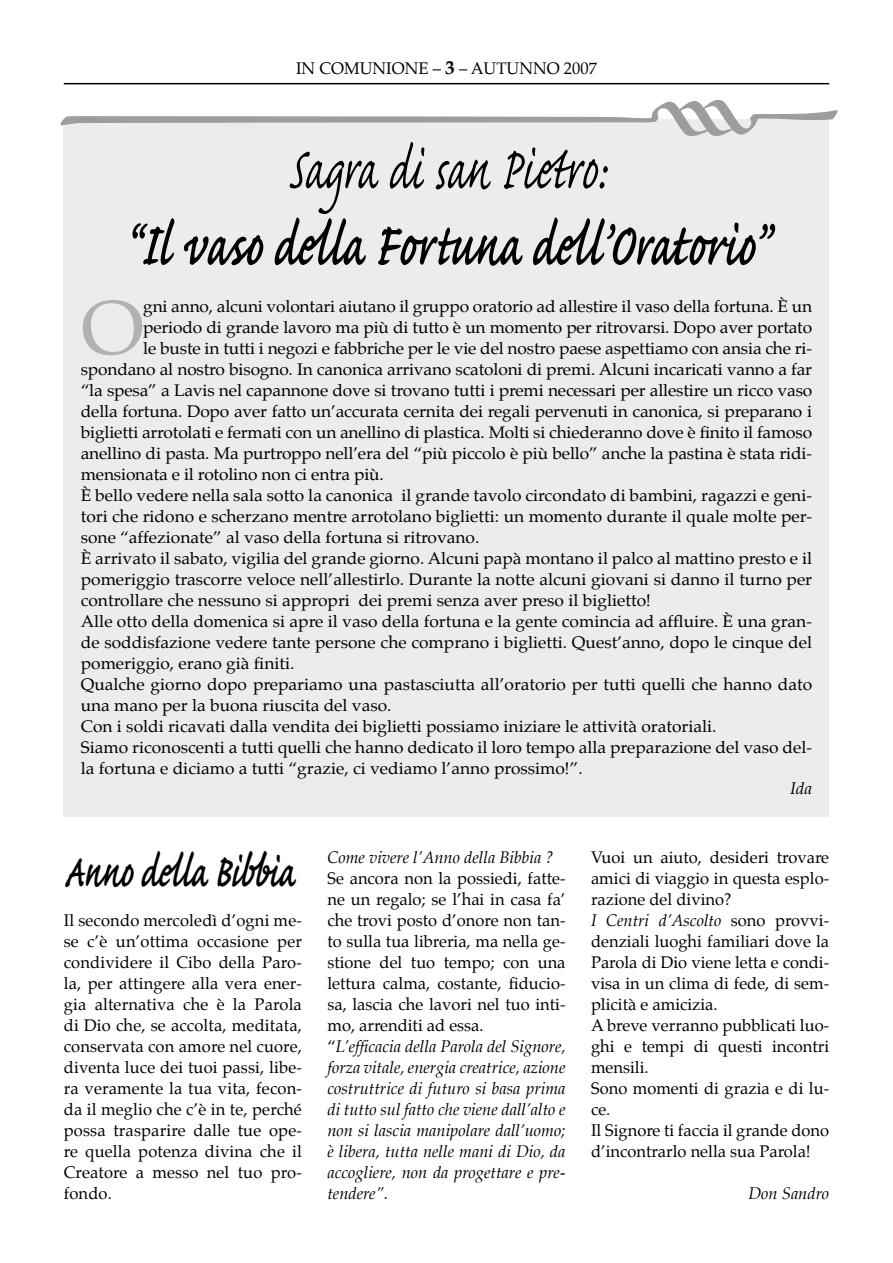
<style>
.page{position:relative;width:893px;height:1263px;background:#fff}
.page>*{position:absolute;margin:0;border:0;box-sizing:border-box;transform-origin:0 0}
.t1{font:600 78px "Caflisch Script Pro";color:#000;scale:.7 1}
.t2{font:76.65px "Palatino";color:#b1b2b4;scale:1.05 1}
.t3{font:76.5px "Caflisch Script Pro";letter-spacing:.005em;color:#000;scale:.7 1}
.t4{font:600 58.5px "Caflisch Script Pro";letter-spacing:-.01em;color:#000;scale:.7 1}
.t5{font:16.5px "Palatino";color:#000;scale:1.05 1}
.t6{font:16.5px/21px "Palatino";color:#000;text-align:justify}
.t7{font:italic 16.5px/21px "Palatino";color:#000}
.t8{font:italic 16.5px "Palatino";color:#000;scale:1.05 1}
.s1{font-style:normal}
.s2{font-style:italic}
</style>
<div class="page">
<hr style="left:64px;top:83px;width:765px;height:1px;background:#000">
<div style="left:64px;top:119px;width:765px;height:697px;background:#ececed"></div>
<svg style="left:60px;top:100px;width:778px;height:36px"></svg>
<p class="t6" style="left:296px;top:58px;width:302px">IN COMUNIONE – – AUTUNNO 2007</p>
<h3 class="t3" style="left:288px;top:130px;width:454px">Sagra di san Pietro:</h3>
<h1 class="t1" style="left:125px;top:205px;width:919px">“Il vaso della Fortuna dell’Oratorio”</h1>
<h2 class="t2" style="left:81px;top:264px;width:62px">O</h2>
<p class="t5" style="left:143px;top:293px;width:638px">gni anno, alcuni volontari aiutano il gruppo oratorio ad allestire il vaso della fortuna. È un</p>
<p class="t5" style="left:143px;top:314px;width:639px">periodo di grande lavoro ma più di tutto è un momento per ritrovarsi. Dopo aver portato</p>
<p class="t5" style="left:143px;top:335px;width:639px">le buste in tutti i negozi e fabbriche per le vie del nostro paese aspettiamo con ansia che ri-</p>
<p class="t5" style="left:81px;top:356px;width:698px">spondano al nostro bisogno. In canonica arrivano scatoloni di premi. Alcuni incaricati vanno a far</p>
<p class="t5" style="left:81px;top:377px;width:698px">“la spesa” a Lavis nel capannone dove si trovano tutti i premi necessari per allestire un ricco vaso</p>
<p class="t5" style="left:81px;top:398px;width:698px">della fortuna. Dopo aver fatto un’accurata cernita dei regali pervenuti in canonica, si preparano i</p>
<p class="t5" style="left:81px;top:419px;width:698px">biglietti arrotolati e fermati con un anellino di plastica. Molti si chiederanno dove è finito il famoso</p>
<p class="t5" style="left:81px;top:440px;width:698px">anellino di pasta. Ma purtroppo nell’era del “più piccolo è più bello” anche la pastina è stata ridi-</p>
<p class="t5" style="left:81px;top:461px;width:290px">mensionata e il rotolino non ci entra più.</p>
<p class="t5" style="left:81px;top:482px;width:698px">È bello vedere nella sala sotto la canonica il grande tavolo circondato di bambini, ragazzi e geni-</p>
<p class="t5" style="left:81px;top:503px;width:698px">tori che ridono e scherzano mentre arrotolano biglietti: un momento durante il quale molte per-</p>
<p class="t5" style="left:81px;top:524px;width:381px">sone “affezionate” al vaso della fortuna si ritrovano.</p>
<p class="t5" style="left:81px;top:545px;width:698px">È arrivato il sabato, vigilia del grande giorno. Alcuni papà montano il palco al mattino presto e il</p>
<p class="t5" style="left:81px;top:566px;width:698px">pomeriggio trascorre veloce nell’allestirlo. Durante la notte alcuni giovani si danno il turno per</p>
<p class="t5" style="left:81px;top:587px;width:545px">controllare che nessuno si appropri dei premi senza aver preso il biglietto!</p>
<p class="t5" style="left:81px;top:608px;width:698px">Alle otto della domenica si apre il vaso della fortuna e la gente comincia ad affluire. È una gran-</p>
<p class="t5" style="left:81px;top:629px;width:698px">de soddisfazione vedere tante persone che comprano i biglietti. Quest’anno, dopo le cinque del</p>
<p class="t5" style="left:81px;top:650px;width:205px">pomeriggio, erano già finiti.</p>
<p class="t5" style="left:81px;top:671px;width:698px">Qualche giorno dopo prepariamo una pastasciutta all’oratorio per tutti quelli che hanno dato</p>
<p class="t5" style="left:81px;top:692px;width:297px">una mano per la buona riuscita del vaso.</p>
<p class="t5" style="left:81px;top:713px;width:607px">Con i soldi ricavati dalla vendita dei biglietti possiamo iniziare le attività oratoriali.</p>
<p class="t5" style="left:81px;top:734px;width:698px">Siamo riconoscenti a tutti quelli che hanno dedicato il loro tempo alla preparazione del vaso del-</p>
<p class="t5" style="left:81px;top:755px;width:480px">la fortuna e diciamo a tutti “grazie, ci vediamo l’anno prossimo!”.</p>
<p class="t8" style="left:790px;top:775px;width:23px">Ida</p>
<h3 class="t4" style="left:64px;top:842px;width:332px">Anno della Bibbia</h3>
<p class="t7" style="left:327px;top:847px;width:228px">Come vivere l’Anno della Bibbia ?</p>
<p class="t7" style="left:327px;top:868px;width:240px"><span class="s1">Se ancora non la possiedi, fatte&shy;ne un regalo; se l’hai in casa fa’ che trovi posto d’onore non tan&shy;to sulla tua libreria, ma nella ge&shy;stione del tuo tempo; con una lettura calma, costante, fiducio&shy;sa, lascia che lavori nel tuo inti&shy;mo, arrenditi ad essa.<br>“</span>L’efficacia della Parola del Signore, forza vitale, energia creatrice, azione costruttrice di futuro si basa prima di tutto sul fatto che viene dall’alto e non si lascia manipolare dall’uomo; è libera, tutta nelle mani di Dio, da accogliere, non da progettare e pre&shy;tendere”.</p>
<p class="t6" style="left:64px;top:910px;width:240px">Il secondo mercoledì d’ogni me&shy;se c’è un’ottima occasione per condividere il Cibo della Paro&shy;la, per attingere alla vera ener&shy;gia alternativa che è la Parola di Dio che, se accolta, meditata, conservata con amore nel cuore, diventa luce dei tuoi passi, libe&shy;ra veramente la tua vita, fecon&shy;da il meglio che c’è in te, perché possa trasparire dalle tue ope&shy;re quella potenza divina che il Creatore a messo nel tuo pro&shy;fondo.</p>
<p class="t6" style="left:591px;top:847px;width:240px;text-align:left">Vuoi un aiuto, desideri trovare amici di viaggio in questa esplo&shy;razione del divino?<br><span class="s2">I Centri d’Ascolto</span> sono provvi&shy;denziali luoghi familiari dove la<br>Parola di Dio viene letta e condi&shy;visa in un clima di fede, di sem&shy;plicità e amicizia.<br>A breve verranno pubblicati luo&shy;ghi e tempi di questi incontri mensili.<br>Sono momenti di grazia e di lu&shy;ce.<br>Il Signore ti faccia il grande dono d’incontrarlo nella sua Parola!</p>
<p class="t7" style="left:748px;top:1183px;width:82px">Don Sandro</p>
</div>
